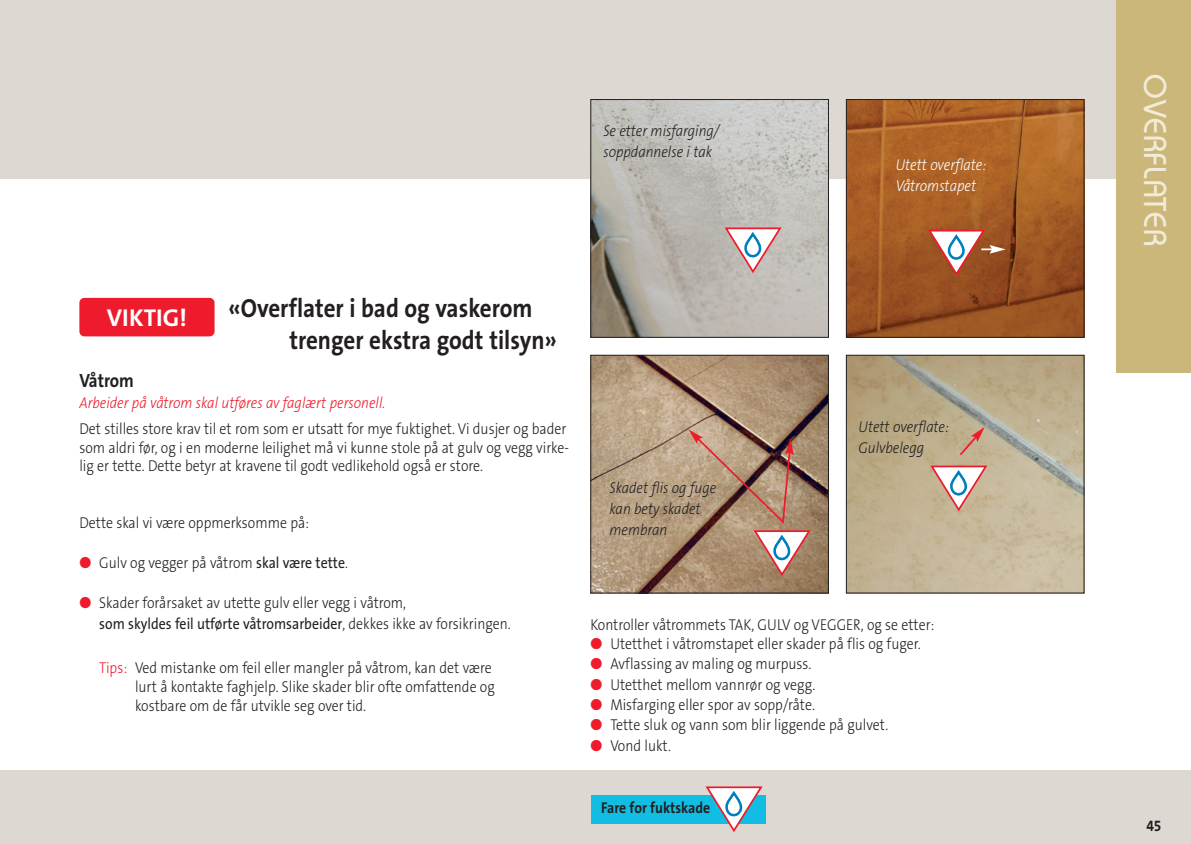
<style>
.page{position:relative;width:1191px;height:844px;background:#fff}
.page>*{position:absolute;margin:0;border:0;box-sizing:border-box;transform-origin:0 0}
.t1{font:500 31.5px "Bauhaus";letter-spacing:.03em;color:#f1ebd7}
.t2{font:700 26.25px/31.5px "The Sans B7";color:#231f20;scale:.88 1}
.t3{font:700 24.5px "The Sans B7";color:#fff}
.t4{font:700 19.25px "The Sans B7";letter-spacing:-.01em;color:#231f20;scale:.88 1}
.t5{font:300 15.75px/18.9px "The Sans B3";color:#231f20;scale:.88 1}
.t6{font:italic 300 15.75px/21px "The Sans B3";color:#231f20;scale:.88 1}
.t7{font:15.75px "The Sans B5 Plain";color:#231f20;scale:.88 1}
.t8{font:italic 300 15.75px "The Sans B3";color:#ee1b2c;scale:.88 1}
.t9{font:italic 300 15.75px/21px "The Sans B3";color:#fff;scale:.88 1}
.t10{font:700 15.75px "The Sans B7";color:#231f20;scale:.88 1}
.s1{color:#ee1b2c}
.s2{font-family:"The Sans B5 Plain";font-weight:400}
.s3{font-family:"The Sans B3";font-weight:300}
</style>
<div class="page">
<div style="left:0;top:770px;width:1191px;height:73px;background:#ddd9d2"></div>
<div style="left:0;top:0;width:1191px;height:179px;background:#ddd9d2"></div>
<div style="left:1116px;top:0;width:75px;height:372px;background:#ccb77b"></div>
<img style="left:848px;top:357px;width:234px;height:234px">
<div style="left:846px;top:355px;width:238px;height:238px;border:1px solid #231f20"></div>
<img style="left:592px;top:357px;width:234px;height:234px">
<div style="left:590px;top:355px;width:238px;height:238px;border:1px solid #231f20"></div>
<img style="left:592px;top:101px;width:234px;height:234px">
<div style="left:590px;top:99px;width:238px;height:238px;border:1px solid #231f20"></div>
<img style="left:848px;top:101px;width:234px;height:234px">
<div style="left:846px;top:99px;width:238px;height:238px;border:1px solid #231f20"></div>
<div style="left:79px;top:298px;width:135px;height:38px;background:#ee1b2c;border-radius:5px"></div>
<svg style="left:958px;top:427px;width:26px;height:30px"></svg>
<svg style="left:688px;top:429px;width:105px;height:95px;background:#a98871"></svg>
<svg style="left:724px;top:227px;width:57px;height:46px"></svg>
<svg style="left:928px;top:230px;width:77px;height:45px"></svg>
<svg style="left:930px;top:465px;width:57px;height:46px"></svg>
<svg style="left:753px;top:530px;width:57px;height:46px"></svg>
<div style="left:592px;top:795px;width:174px;height:28px;background:#11bde2"></div>
<svg style="left:705px;top:786px;width:57px;height:46px"></svg>
<p class="t6" style="left:603px;top:121px;width:134px">Se etter misfarging/ soppdannelse i tak</p>
<p class="t9" style="left:895px;top:156px;width:104px">Utett overflate:<br>Våtromstapet</p>
<h3 class="t3" style="left:107px;top:309px;width:82px">VIKTIG!</h3>
<h2 class="t2" style="left:289px;top:296px;width:305px;text-indent:-61px">«Overflater i bad og vaskerom trenger ekstra godt tilsyn»</h2>
<p class="t4" style="left:79px;top:373px;width:63px">Våtrom</p>
<p class="t8" style="left:79px;top:395px;width:349px">Arbeider på våtrom skal utføres av faglært personell.</p>
<p class="t5" style="left:79px;top:420px;width:558px">Det stilles store krav til et rom som er utsatt for mye fuktighet. Vi dusjer og bader som aldri før, og i en moderne leilighet må vi kunne stole på at gulv og vegg virke&shy;lig er tette. Dette betyr at kravene til godt vedlikehold også er store.</p>
<p class="t5" style="left:79px;top:514px;width:262px">Dette skal vi være oppmerksomme på:</p>
<p class="t5" style="left:79px;top:554px;width:307px"><span class="s1">●</span> Gulv og vegger på våtrom <span class="s2">skal være tette</span>.</p>
<p class="t5" style="left:79px;top:595px;width:373px"><span class="s1">●</span> Skader forårsaket av utette gulv eller vegg i våtrom,</p>
<p class="t7" style="left:99px;top:617px;width:469px">som skyldes feil utførte våtromsarbeider<span class="s3">, dekkes ikke av forsikringen.</span></p>
<p class="t5" style="left:135px;top:659px;width:410px;text-indent:-36px"><span class="s1">Tips:</span> Ved mistanke om feil eller mangler på våtrom, kan det være lurt å kontakte faghjelp. Slike skader blir ofte omfattende og kostbare om de får utvikle seg over tid.</p>
<p class="t6" style="left:609px;top:478px;width:123px">Skadet flis og fuge kan bety skadet membran</p>
<p class="t6" style="left:858px;top:417px;width:104px">Utett overflate:<br>Gulvbelegg</p>
<p class="t5" style="left:590px;top:616px;width:392px">Kontroller våtrommets TAK, GULV og VEGGER, og se etter:</p>
<p class="t5" style="left:590px;top:635px;width:376px"><span class="s1">●</span> Utetthet i våtromstapet eller skader på flis og fuger.</p>
<p class="t5" style="left:590px;top:655px;width:252px"><span class="s1">●</span> Avflassing av maling og murpuss.</p>
<p class="t5" style="left:590px;top:676px;width:257px"><span class="s1">●</span> Utetthet mellom vannrør og vegg.</p>
<p class="t5" style="left:590px;top:696px;width:256px"><span class="s1">●</span> Misfarging eller spor av sopp/råte.</p>
<p class="t5" style="left:590px;top:716px;width:340px"><span class="s1">●</span> Tette sluk og vann som blir liggende på gulvet.</p>
<p class="t5" style="left:590px;top:737px;width:93px"><span class="s1">●</span> Vond lukt.</p>
<p class="t10" style="left:601px;top:801px;width:126px">Fare for fuktskade</p>
<h1 class="t1" style="left:1166px;top:74px;width:173px;rotate:90deg">OVERFLATER</h1>
<p class="t10" style="left:1146px;top:819px;width:19px">45</p>
</div>
